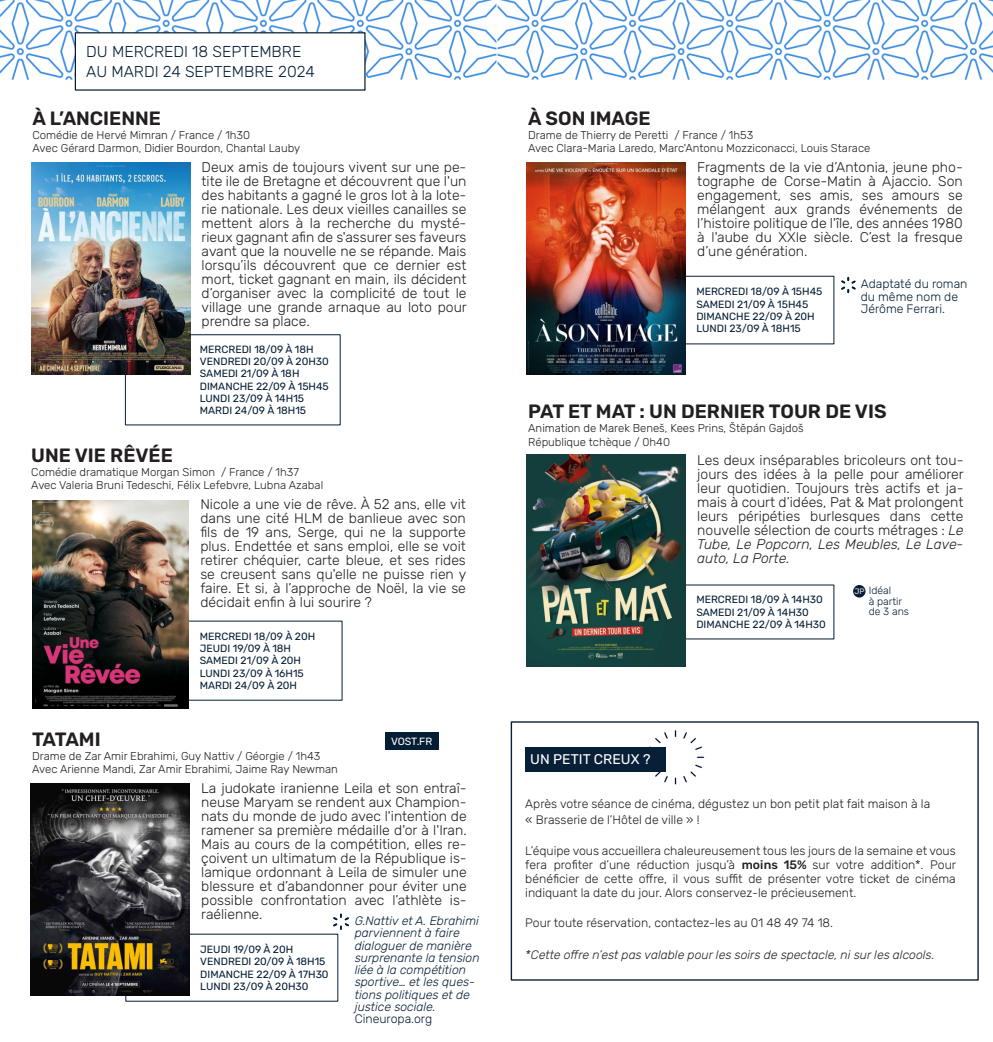
<style>
.page{position:relative;width:993px;height:1042px;background:#fff}
.page>*{position:absolute;margin:0;border:0;box-sizing:border-box;transform-origin:0 0}
.t1{font:600 19.25px "Rubik";color:#231f20}
.t2{font:300 15.75px/19.2px "Rubik";color:#061e35}
.t3{font:300 14px/14px "Rubik";color:#231f20;text-align:justify}
.t4{font:14px "Rubik";color:#fff}
.t5{font:300 12.25px/14px "Rubik";color:#231f20}
.t6{font:italic 300 12.25px/12.2px "Rubik";color:#061e35}
.t7{font:italic 300 12.25px "Rubik";color:#231f20}
.t8{font:300 12.25px/12.2px "Rubik";color:#061e35}
.t9{font:300 11.38px/13.1px "Rubik";color:#231f20}
.t10{font:10.5px/12.2px "Rubik";color:#061e35}
.t11{font:300 10.5px/10.5px "Rubik";color:#061e35}
.t12{font:10.5px "Rubik";letter-spacing:-.005em;color:#fff}
.t13{font:7.88px "Rubik";color:#e7e8e9}
.s1{font-style:italic}
.s2{font-weight:500}
</style>
<div class="page">
<div style="left:852px;top:585px;width:13px;height:12px;background:#061e35;border-radius:50%"></div>
<svg style="left:685px;top:583px;width:149px;height:57px"></svg>
<img style="left:526px;top:455px;width:159px;height:212px">
<svg style="left:685px;top:275px;width:171px;height:70px"></svg>
<img style="left:526px;top:162px;width:159px;height:212px">
<svg style="left:124px;top:914px;width:225px;height:88px"></svg>
<img style="left:31px;top:783px;width:159px;height:212px">
<img style="left:33px;top:501px;width:156px;height:208px">
<svg style="left:124px;top:333px;width:217px;height:93px"></svg>
<img style="left:31px;top:162px;width:159px;height:212px">
<img style="left:0;top:0;width:992px;height:80px">
<div style="left:75px;top:32px;width:290px;height:59px;background:#fff;border:1px solid #061e35"></div>
<div style="left:384px;top:732px;width:54px;height:18px;background:#061e35"></div>
<img style="left:649px;top:730px;width:55px;height:55px">
<div style="left:525px;top:747px;width:141px;height:25px;background:#061e35"></div>
<p class="t2" style="left:86px;top:42px;width:230px">DU MERCREDI 18 SEPTEMBRE<br>AU MARDI 24 SEPTEMBRE 2024</p>
<h1 class="t1" style="left:33px;top:107px;width:130px">À L’ANCIENNE</h1>
<p class="t9" style="left:33px;top:129px;width:269px">Comédie de Hervé Mimran / France / 1h30<br>Avec Gérard Darmon, Didier Bourdon, Chantal Lauby</p>
<p class="t3" style="left:201px;top:160px;width:266px">Deux amis de toujours vivent sur une pe&shy;tite ile de Bretagne et découvrent que l'un des habitants a gagné le gros lot à la lote&shy;rie nationale. Les deux vieilles canailles se mettent alors à la recherche du mysté&shy;rieux gagnant afin de s'assurer ses faveurs avant que la nouvelle ne se répande. Mais lorsqu’ils découvrent que ce dernier est mort, ticket gagnant en main, ils décident d’organiser avec la complicité de tout le village une grande arnaque au loto pour prendre sa place.</p>
<p class="t10" style="left:200px;top:343px;width:131px">MERCREDI 18/09 À 18H<br>VENDREDI 20/09 À 20H30<br>SAMEDI 21/09 À 18H<br>DIMANCHE 22/09 À 15H45<br>LUNDI 23/09 À 14H15<br>MARDI 24/09 À 18H15</p>
<h1 class="t1" style="left:31px;top:444px;width:143px">UNE VIE RÊVÉE</h1>
<p class="t9" style="left:31px;top:466px;width:293px">Comédie dramatique Morgan Simon / France / 1h37<br>Avec Valeria Bruni Tedeschi, Félix Lefebvre, Lubna Azabal</p>
<p class="t3" style="left:200px;top:497px;width:267px">Nicole a une vie de rêve. À 52 ans, elle vit dans une cité HLM de banlieue avec son fils de 19 ans, Serge, qui ne la supporte plus. Endettée et sans emploi, elle se voit retirer chéquier, carte bleue, et ses rides se creusent sans qu'elle ne puisse rien y faire. Et si, à l’approche de Noël, la vie se décidait enfin à lui sourire ?</p>
<p class="t10" style="left:200px;top:630px;width:117px">MERCREDI 18/09 À 20H<br>JEUDI 19/09 À 18H<br>SAMEDI 21/09 À 20H<br>LUNDI 23/09 À 16H15<br>MARDI 24/09 À 20H</p>
<h1 class="t1" style="left:32px;top:728px;width:70px">TATAMI</h1>
<p class="t9" style="left:32px;top:749px;width:307px">Drame de Zar Amir Ebrahimi, Guy Nattiv / Géorgie / 1h43<br>Avec Arienne Mandi, Zar Amir Ebrahimi, Jaime Ray Newman</p>
<p class="t12" style="left:391px;top:735px;width:43px">VOST.FR</p>
<p class="t3" style="left:201px;top:781px;width:267px">La judokate iranienne Leila et son entraî&shy;neuse Maryam se rendent aux Champion&shy;nats du monde de judo avec l'intention de ramener sa première médaille d'or à l'Iran.<br>Mais au cours de la compétition, elles re&shy;çoivent un ultimatum de la République is&shy;lamique ordonnant à Leila de simuler une blessure et d’abandonner pour éviter une possible confrontation avec l’athlète is&shy;raélienne.</p>
<p class="t6" style="left:355px;top:915px;width:126px">G.Nattiv et A. Ebrahimi parviennent à faire dialoguer de manière surprenante la tension liée à la compétition sportive… et les ques&shy;tions politiques et de justice sociale.</p>
<p class="t8" style="left:355px;top:1013px;width:79px">Cineuropa.org</p>
<p class="t10" style="left:200px;top:943px;width:130px">JEUDI 19/09 À 20H<br>VENDREDI 20/09 À 18H15<br>DIMANCHE 22/09 À 17H30<br>LUNDI 23/09 À 20H30</p>
<h1 class="t1" style="left:528px;top:107px;width:124px">À SON IMAGE</h1>
<p class="t9" style="left:528px;top:129px;width:343px">Drame de Thierry de Peretti / France / 1h53<br>Avec Clara-Maria Laredo, Marc'Antonu Mozziconacci, Louis Starace</p>
<p class="t3" style="left:697px;top:160px;width:267px">Fragments de la vie d’Antonia, jeune pho&shy;tographe de Corse-Matin à Ajaccio. Son engagement, ses amis, ses amours se mélangent aux grands événements de l’histoire politique de l'île, des années 1980 à l'aube du XXIe siècle. C’est la fresque d’une génération.</p>
<p class="t10" style="left:696px;top:286px;width:127px">MERCREDI 18/09 À 15H45<br>SAMEDI 21/09 À 15H45<br>DIMANCHE 22/09 À 20H<br>LUNDI 23/09 À 18H15</p>
<p class="t8" style="left:860px;top:278px;width:108px">Adaptaté du roman du même nom de<br>Jérôme Ferrari.</p>
<h1 class="t1" style="left:528px;top:400px;width:360px">PAT ET MAT : UN DERNIER TOUR DE VIS</h1>
<p class="t9" style="left:528px;top:421px;width:277px;line-height:14px">Animation de Marek Beneš, Kees Prins, Štěpán Gajdoš<br>République tchèque / 0h40</p>
<p class="t3" style="left:697px;top:453px;width:268px">Les deux inséparables bricoleurs ont tou&shy;jours des idées à la pelle pour améliorer leur quotidien. Toujours très actifs et ja&shy;mais à court d’idées, Pat &amp; Mat prolongent leurs péripéties burlesques dans cette nouvelle sélection de courts métrages : <span class="s1">Le Tube, Le Popcorn, Les Meubles, Le Lave&shy;auto, La Porte.</span></p>
<p class="t10" style="left:696px;top:594px;width:131px">MERCREDI 18/09 À 14H30<br>SAMEDI 21/09 À 14H30<br>DIMANCHE 22/09 À 14H30</p>
<p class="t11" style="left:868px;top:585px;width:42px">Idéal<br>à partir de 3 ans</p>
<p class="t13" style="left:854px;top:586px;width:12px">JP</p>
<p class="t4" style="left:530px;top:751px;width:122px">UN PETIT CREUX ?</p>
<p class="t5" style="left:525px;top:796px;width:406px;line-height:15.8px">Après votre séance de cinéma, dégustez un bon petit plat fait maison à la « Brasserie de l’Hôtel de ville » !</p>
<p class="t5" style="left:525px;top:844px;width:432px;text-align:justify">L’équipe vous accueillera chaleureusement tous les jours de la semaine et vous fera profiter d’une réduction jusqu’à <span class="s2">moins 15%</span> sur votre addition*. Pour bénéficier de cette offre, il vous suffit de présenter votre ticket de cinéma indiquant la date du jour. Alors conservez-le précieusement.</p>
<p class="t5" style="left:525px;top:916px;width:309px">Pour toute réservation, contactez-les au 01 48 49 74 18.</p>
<p class="t7" style="left:525px;top:947px;width:410px">*Cette offre n’est pas valable pour les soirs de spectacle, ni sur les alcools.</p>
</div>
